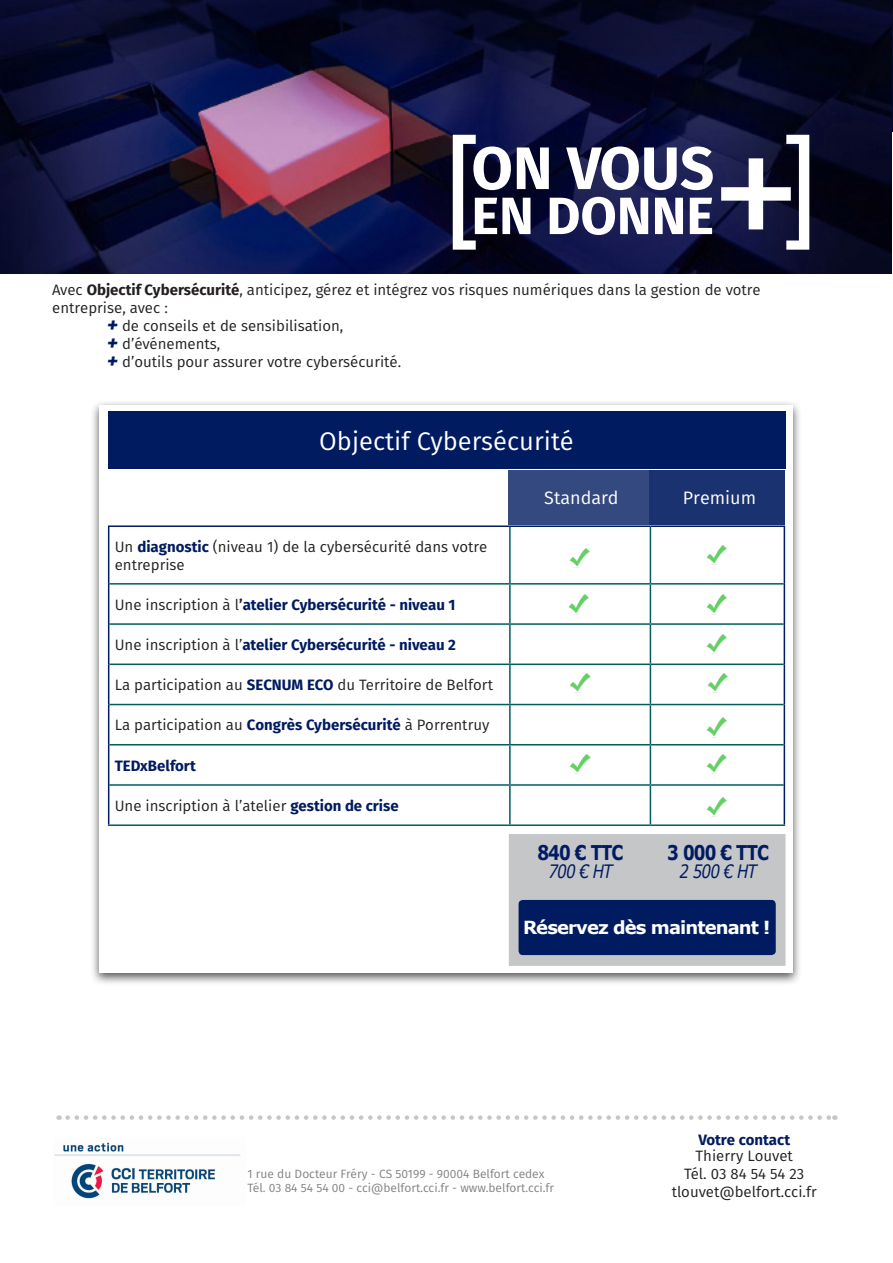
<style>
.page{position:relative;width:893px;height:1263px;background:#fff}
.page>*{position:absolute;margin:0;border:0;box-sizing:border-box;transform-origin:0 0}
.t1{font:192px "Fira Sans";color:#fff}
.t2{font:125.55px "Arial";color:#fff;scale:.94 1}
.t3{font:700 60px "Fira Sans";color:#fff}
.t4{font:700 52.5px "Fira Sans";color:#fff}
.t5{font:25.5px "Fira Sans";color:#fff}
.t6{font:700 20.25px "Verdana";letter-spacing:-.05em;color:#001b60;scale:.81 1}
.t7{font:italic 18.45px "Verdana";letter-spacing:-.05em;color:#001b60;scale:.81 1}
.t8{font:700 18px "Verdana";letter-spacing:-.05em;color:#fff}
.t9{font:18px "Fira Sans";color:#fff}
.t10{font:15px/18px "Fira Sans";color:#231f20}
.t11{font:700 15px "Fira Sans";color:#001b60}
.t12{font:12px "Fira Sans";color:#808285}
.s1{font-weight:700}
.s2{font-weight:700;font-style:italic;font-size:21px;color:#001b60}
.s3{font-weight:700;color:#001b60}
.s4{font-weight:400;color:#231f20}
.s5{color:#231f20}
</style>
<div class="page">
<img style="left:891px;top:0;width:2px;height:132px">
<img style="left:0;top:0;width:891px;height:273px">
<div style="left:90px;top:400px;width:712px;height:586px;background:#231f20;opacity:.75"></div>
<div style="left:99px;top:405px;width:693px;height:568px;background:#fff"></div>
<hr style="left:509px;top:527px;width:2px;height:56px;background:#005e60">
<hr style="left:650px;top:527px;width:1px;height:56px;background:#005e60">
<hr style="left:109px;top:583px;width:401px;height:2px;background:#005e60">
<hr style="left:510px;top:583px;width:140px;height:2px;background:#005e60">
<hr style="left:509px;top:585px;width:2px;height:38px;background:#005e60">
<hr style="left:650px;top:583px;width:134px;height:2px;background:#005e60">
<hr style="left:650px;top:585px;width:1px;height:38px;background:#005e60">
<hr style="left:109px;top:623px;width:401px;height:2px;background:#005e60">
<hr style="left:510px;top:623px;width:140px;height:2px;background:#005e60">
<hr style="left:509px;top:625px;width:2px;height:38px;background:#005e60">
<hr style="left:650px;top:623px;width:134px;height:2px;background:#005e60">
<hr style="left:650px;top:625px;width:1px;height:38px;background:#005e60">
<hr style="left:109px;top:663px;width:401px;height:2px;background:#005e60">
<hr style="left:510px;top:663px;width:140px;height:2px;background:#005e60">
<hr style="left:509px;top:665px;width:2px;height:39px;background:#005e60">
<hr style="left:650px;top:663px;width:134px;height:2px;background:#005e60">
<hr style="left:650px;top:665px;width:1px;height:39px;background:#005e60">
<hr style="left:109px;top:704px;width:401px;height:1px;background:#005e60">
<hr style="left:510px;top:704px;width:140px;height:1px;background:#005e60">
<hr style="left:509px;top:705px;width:2px;height:39px;background:#005e60">
<hr style="left:650px;top:704px;width:134px;height:1px;background:#005e60">
<hr style="left:650px;top:705px;width:1px;height:39px;background:#005e60">
<hr style="left:109px;top:744px;width:401px;height:1px;background:#005e60">
<hr style="left:510px;top:744px;width:140px;height:1px;background:#005e60">
<hr style="left:509px;top:745px;width:2px;height:39px;background:#005e60">
<hr style="left:650px;top:744px;width:134px;height:1px;background:#005e60">
<hr style="left:650px;top:745px;width:1px;height:39px;background:#005e60">
<hr style="left:109px;top:784px;width:401px;height:2px;background:#005e60">
<hr style="left:510px;top:784px;width:140px;height:2px;background:#005e60">
<hr style="left:509px;top:786px;width:2px;height:38px;background:#005e60">
<hr style="left:650px;top:784px;width:134px;height:2px;background:#005e60">
<hr style="left:650px;top:786px;width:1px;height:38px;background:#005e60">
<hr style="left:108px;top:824px;width:402px;height:2px;background:#005e60">
<hr style="left:510px;top:824px;width:140px;height:2px;background:#005e60">
<hr style="left:650px;top:824px;width:135px;height:2px;background:#005e60">
<hr style="left:108px;top:525px;width:402px;height:2px;background:#001b60">
<hr style="left:108px;top:527px;width:1px;height:57px;background:#001b60">
<hr style="left:510px;top:525px;width:140px;height:2px;background:#001b60">
<hr style="left:650px;top:525px;width:135px;height:2px;background:#001b60">
<hr style="left:784px;top:527px;width:1px;height:57px;background:#001b60">
<hr style="left:108px;top:584px;width:1px;height:40px;background:#001b60">
<hr style="left:784px;top:584px;width:1px;height:40px;background:#001b60">
<hr style="left:108px;top:624px;width:1px;height:40px;background:#001b60">
<hr style="left:784px;top:624px;width:1px;height:40px;background:#001b60">
<hr style="left:108px;top:664px;width:1px;height:40px;background:#001b60">
<hr style="left:784px;top:664px;width:1px;height:40px;background:#001b60">
<hr style="left:108px;top:704px;width:1px;height:41px;background:#001b60">
<hr style="left:784px;top:704px;width:1px;height:41px;background:#001b60">
<hr style="left:108px;top:745px;width:1px;height:40px;background:#001b60">
<hr style="left:784px;top:745px;width:1px;height:40px;background:#001b60">
<hr style="left:108px;top:785px;width:1px;height:39px;background:#001b60">
<hr style="left:784px;top:785px;width:1px;height:39px;background:#001b60">
<div style="left:108px;top:412px;width:677px;height:57px;background:#001b60"></div>
<div style="left:509px;top:470px;width:140px;height:54px;background:#334980"></div>
<div style="left:649px;top:470px;width:136px;height:54px;background:#1a3270"></div>
<img style="left:707px;top:594px;width:20px;height:21px">
<img style="left:706px;top:545px;width:21px;height:20px">
<img style="left:569px;top:594px;width:20px;height:21px">
<img style="left:706px;top:634px;width:21px;height:20px">
<img style="left:707px;top:717px;width:20px;height:21px">
<div style="left:509px;top:834px;width:276px;height:132px;background:#c5c6c8"></div>
<div style="left:519px;top:900px;width:257px;height:55px;background:#001b60;border-radius:4px"></div>
<img style="left:706px;top:754px;width:21px;height:20px">
<img style="left:569px;top:548px;width:21px;height:20px">
<img style="left:570px;top:673px;width:21px;height:20px">
<img style="left:570px;top:754px;width:21px;height:20px">
<img style="left:55px;top:1142px;width:186px;height:57px">
<img style="left:707px;top:673px;width:21px;height:20px">
<img style="left:706px;top:797px;width:21px;height:20px">
<svg style="left:68px;top:1115px;width:767px;height:5px"></svg>
<p class="t2" style="left:445px;top:98px;width:37px">[</p>
<p class="t2" style="left:784px;top:98px;width:37px">]</p>
<p class="t3" style="left:471px;top:126px;width:244px">ON VOUS</p>
<p class="t4" style="left:471px;top:179px;width:244px">EN DONNE</p>
<p class="t1" style="left:709px;top:56px;width:95px">+</p>
<p class="t10" style="left:52px;top:280px;width:710px">Avec <span class="s1">Objectif Cybersécurité</span>, anticipez, gérez et intégrez vos risques numériques dans la gestion de votre entreprise, avec :</p>
<p class="t10" style="left:106px;top:316px;width:239px"><span class="s2">+</span>de conseils et de sensibilisation,</p>
<p class="t10" style="left:106px;top:334px;width:116px"><span class="s2">+</span>d’événements,</p>
<p class="t10" style="left:106px;top:352px;width:296px"><span class="s2">+</span>d’outils pour assurer votre cybersécurité.</p>
<p class="t5" style="left:319px;top:423px;width:256px">Objectif Cybersécurité</p>
<p class="t9" style="left:544px;top:485px;width:76px">Standard</p>
<p class="t9" style="left:683px;top:485px;width:75px">Premium</p>
<p class="t10" style="left:115px;top:537px;width:374px">Un <span class="s3">diagnostic</span> (niveau 1) de la cybersécurité dans votre entreprise</p>
<p class="t11" style="left:115px;top:594px;width:342px"><span class="s4">Une inscription à l</span><span class="s5">’</span>atelier Cybersécurité - niveau 1</p>
<p class="t11" style="left:115px;top:634px;width:343px"><span class="s4">Une inscription à l’</span>atelier Cybersécurité - niveau 2</p>
<p class="t10" style="left:115px;top:676px;width:380px">La participation au <span class="s3">SECNUM ECO</span> du Territoire de Belfort</p>
<p class="t10" style="left:115px;top:716px;width:376px">La participation au <span class="s3">Congrès Cybersécurité</span> à Porrentruy</p>
<p class="t11" style="left:115px;top:755px;width:83px">TEDxBelfort</p>
<p class="t10" style="left:115px;top:796px;width:286px">Une inscription à l’atelier <span class="s3">gestion de crise</span></p>
<p class="t6" style="left:537px;top:838px;width:108px">840 € TTC</p>
<p class="t7" style="left:548px;top:858px;width:80px">700 € HT</p>
<p class="t6" style="left:667px;top:838px;width:127px">3 000 € TTC</p>
<p class="t7" style="left:679px;top:858px;width:97px">2 500 € HT</p>
<p class="t8" style="left:523px;top:915px;width:249px">Réservez dès maintenant !</p>
<p class="t11" style="left:698px;top:1129px;width:93px">Votre contact</p>
<p class="t12" style="left:248px;top:1165px;width:298px">1 rue du Docteur Fréry - CS 50199 - 90004 Belfort cedex</p>
<p class="t12" style="left:248px;top:1179px;width:308px">Tél. 03 84 54 54 00 - cci@belfort.cci.fr - www.belfort.cci.fr</p>
<p class="t10" style="left:696px;top:1146px;width:99px">Thierry Louvet</p>
<p class="t10" style="left:684px;top:1164px;width:122px">Tél. 03 84 54 54 23</p>
<p class="t10" style="left:672px;top:1182px;width:147px">tlouvet@belfort.cci.fr</p>
</div>
